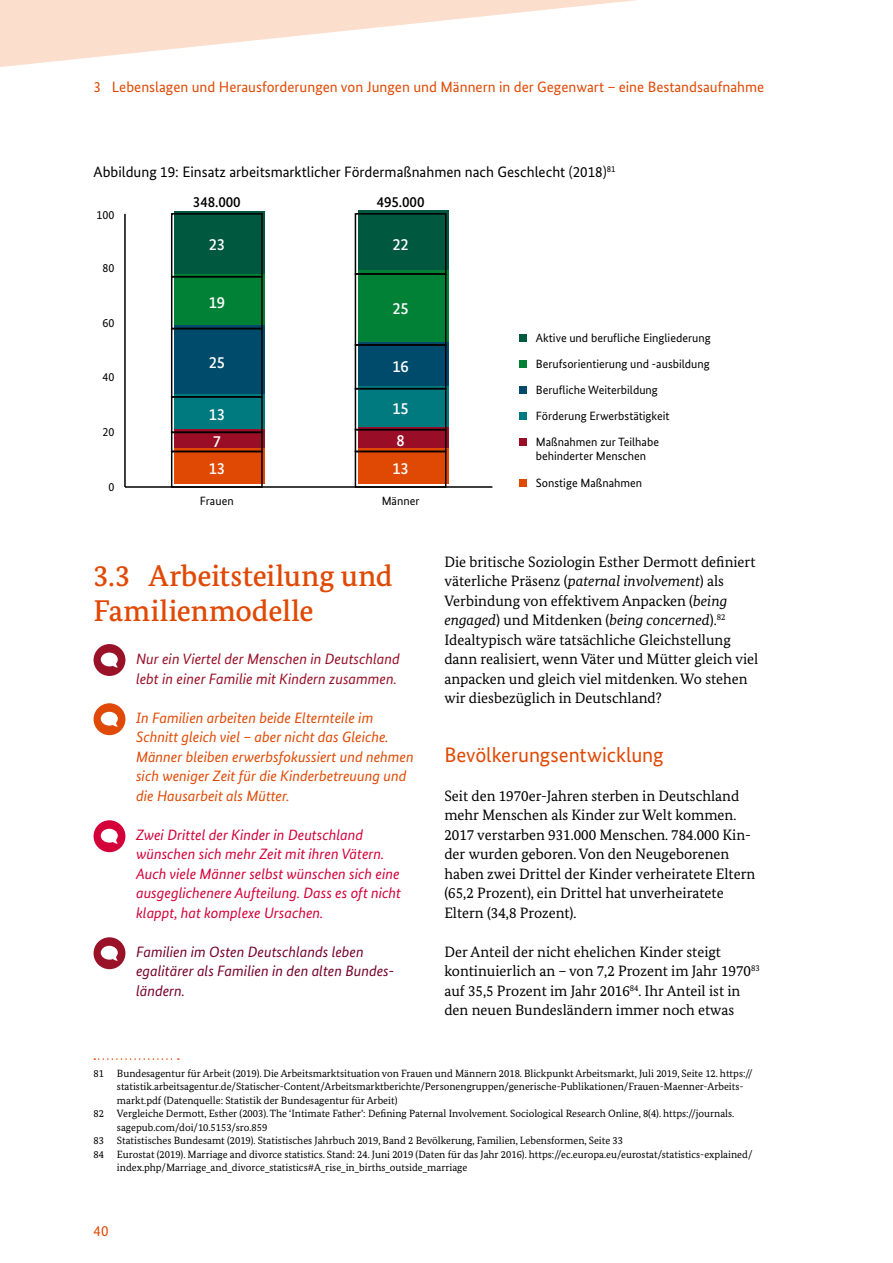
<style>
.page{position:relative;width:893px;height:1263px;background:#fff}
.page>*{position:absolute;margin:0;border:0;box-sizing:border-box;transform-origin:0 0}
.t1{font:500 30px/34.5px "Bundes Serif";letter-spacing:-.005em;color:#e04904}
.t2{font:21px "Bundes Sans";letter-spacing:-.005em;color:#e04904}
.t3{font:500 16.5px "Bundes Sans";letter-spacing:-.005em;color:#fff}
.t4{font:15px/19.5px "Bundes Serif";color:#000}
.t5{font:italic 15px/19.5px "Bundes Sans";color:#e04904}
.t6{font:italic 15px/19.5px "Bundes Sans";color:#d30039}
.t7{font:15px "Bundes Sans";color:#e04904}
.t8{font:italic 15px/19.5px "Bundes Sans";color:#760229}
.t9{font:15px "Bundes Sans";color:#000}
.t10{font:italic 15px/19.5px "Bundes Sans";color:#990e26}
.t11{font:500 15px "Bundes Sans";letter-spacing:-.005em;color:#000}
.t12{font:12px/26px "Bundes Sans";color:#000}
.t13{font:10.5px/13.5px "Bundes Serif";color:#000}
.s1{font-style:italic}
</style>
<div class="page">
<svg style="left:0;top:0;width:637px;height:67px"></svg>
<svg style="left:94px;top:1058px;width:85px;height:2px"></svg>
<hr style="left:124px;top:214px;width:2px;height:273px;background:#000">
<div style="left:520px;top:335px;width:7px;height:7px;background:#00583f"></div>
<div style="left:175px;top:211px;width:90px;height:63px;background:#00583f"></div>
<div style="left:358px;top:211px;width:91px;height:60px;background:#00583f"></div>
<div style="left:520px;top:361px;width:7px;height:7px;background:#008135"></div>
<div style="left:175px;top:274px;width:90px;height:52px;background:#008135"></div>
<div style="left:358px;top:271px;width:91px;height:71px;background:#008135"></div>
<div style="left:520px;top:387px;width:7px;height:7px;background:#004b6c"></div>
<div style="left:175px;top:326px;width:90px;height:68px;background:#004b6c"></div>
<div style="left:358px;top:342px;width:91px;height:44px;background:#004b6c"></div>
<div style="left:520px;top:413px;width:7px;height:7px;background:#00797f"></div>
<div style="left:175px;top:394px;width:90px;height:35px;background:#00797f"></div>
<div style="left:358px;top:386px;width:91px;height:41px;background:#00797f"></div>
<div style="left:520px;top:439px;width:7px;height:7px;background:#990e26"></div>
<div style="left:175px;top:429px;width:90px;height:19px;background:#990e26"></div>
<div style="left:358px;top:427px;width:91px;height:21px;background:#990e26"></div>
<div style="left:520px;top:480px;width:7px;height:7px;background:#e04904"></div>
<div style="left:175px;top:448px;width:90px;height:36px;background:#e04904"></div>
<div style="left:358px;top:448px;width:91px;height:36px;background:#e04904"></div>
<div style="left:171px;top:213px;width:92px;height:64px;border:2px solid #000"></div>
<div style="left:355px;top:213px;width:91px;height:62px;border:2px solid #000"></div>
<div style="left:171px;top:276px;width:92px;height:53px;border:2px solid #000"></div>
<div style="left:355px;top:273px;width:91px;height:73px;border:2px solid #000"></div>
<div style="left:171px;top:328px;width:92px;height:70px;border:2px solid #000"></div>
<div style="left:355px;top:344px;width:91px;height:45px;border:2px solid #000"></div>
<div style="left:171px;top:396px;width:92px;height:37px;border:2px solid #000"></div>
<div style="left:355px;top:388px;width:91px;height:42px;border:2px solid #000"></div>
<div style="left:171px;top:432px;width:92px;height:20px;border:2px solid #000"></div>
<div style="left:355px;top:429px;width:91px;height:23px;border:2px solid #000"></div>
<div style="left:171px;top:451px;width:92px;height:37px;border:2px solid #000"></div>
<div style="left:355px;top:451px;width:91px;height:37px;border:2px solid #000"></div>
<hr style="left:125px;top:486px;width:367px;height:2px;background:#000">
<div style="left:94px;top:644px;width:31px;height:32px;background:#991228;border-radius:50%"></div>
<svg style="left:101px;top:652px;width:17px;height:15px"></svg>
<div style="left:94px;top:703px;width:31px;height:32px;background:#e04a09;border-radius:50%"></div>
<svg style="left:101px;top:712px;width:17px;height:15px"></svg>
<div style="left:94px;top:820px;width:31px;height:32px;background:#d3003a;border-radius:50%"></div>
<svg style="left:101px;top:829px;width:17px;height:15px"></svg>
<div style="left:94px;top:937px;width:31px;height:32px;background:#991228;border-radius:50%"></div>
<svg style="left:101px;top:946px;width:17px;height:15px"></svg>
<h3 class="t7" style="left:94px;top:78px;width:672px">3 Lebenslagen und Herausforderungen von Jungen und Männern in der Gegenwart – eine Bestandsaufnahme</h3>
<p class="t9" style="left:94px;top:162px;width:523px">Abbildung 19: Einsatz arbeitsmarktlicher Fördermaßnahmen nach Geschlecht (2018)<sup>81</sup></p>
<p class="t12" style="left:97px;top:202px;width:19px">100</p>
<p class="t12" style="left:103px;top:255px;width:13px">80</p>
<p class="t12" style="left:103px;top:310px;width:13px">60</p>
<p class="t12" style="left:103px;top:364px;width:13px">40</p>
<p class="t12" style="left:103px;top:419px;width:13px">20</p>
<p class="t12" style="left:109px;top:473px;width:7px">0</p>
<p class="t11" style="left:193px;top:193px;width:49px">348.000</p>
<p class="t11" style="left:377px;top:193px;width:49px">495.000</p>
<p class="t3" style="left:209px;top:234px;width:18px">23</p>
<p class="t3" style="left:392px;top:234px;width:18px">22</p>
<p class="t3" style="left:209px;top:292px;width:18px">19</p>
<p class="t3" style="left:392px;top:299px;width:18px">25</p>
<p class="t3" style="left:209px;top:352px;width:18px">25</p>
<p class="t3" style="left:392px;top:356px;width:18px">16</p>
<p class="t3" style="left:209px;top:404px;width:18px">13</p>
<p class="t3" style="left:392px;top:398px;width:18px">15</p>
<p class="t3" style="left:213px;top:431px;width:10px">7</p>
<p class="t3" style="left:396px;top:430px;width:10px">8</p>
<p class="t3" style="left:209px;top:458px;width:18px">13</p>
<p class="t3" style="left:392px;top:458px;width:18px">13</p>
<p class="t12" style="left:200px;top:488px;width:35px">Frauen</p>
<p class="t12" style="left:382px;top:488px;width:39px">Männer</p>
<h2 class="t1" style="left:94px;top:558px;width:301px">3.3 Arbeitsteilung und<br>Familienmodelle</h2>
<p class="t10" style="left:136px;top:649px;width:265px">Nur ein Viertel der Menschen in Deutschland lebt in einer Familie mit Kindern zusammen.</p>
<p class="t5" style="left:136px;top:708px;width:279px">In Familien arbeiten beide Elternteile im Schnitt gleich viel – aber nicht das Gleiche.<br>Männer bleiben erwerbsfokussiert und nehmen sich weniger Zeit für die Kinderbetreuung und die Hausarbeit als Mütter.</p>
<p class="t6" style="left:136px;top:825px;width:267px">Zwei Drittel der Kinder in Deutschland wünschen sich mehr Zeit mit ihren Vätern.<br>Auch viele Männer selbst wünschen sich eine ausgeglichenere Aufteilung. Dass es oft nicht klappt, hat komplexe Ursachen.</p>
<p class="t8" style="left:136px;top:942px;width:260px">Familien im Osten Deutschlands leben egalitärer als Familien in den alten Bundes&shy;ländern.</p>
<p class="t12" style="left:536px;top:325px;width:176px">Aktive und berufliche Eingliederung<br>Berufsorientierung und -ausbildung<br>Berufliche Weiterbildung<br>Förderung Erwerbstätigkeit<br>Maßnahmen zur Teilhabe</p>
<p class="t12" style="left:536px;top:443px;width:112px">behinderter Menschen</p>
<p class="t12" style="left:536px;top:470px;width:108px">Sonstige Maßnahmen</p>
<p class="t4" style="left:444px;top:552px;width:316px">Die britische Soziologin Esther Dermott definiert väterliche Präsenz (<span class="s1">paternal involvement</span>) als Verbindung von effektivem Anpacken (<span class="s1">being engaged</span>) und Mitdenken (<span class="s1">being concerned</span>).<sup>82<br></sup>Idealtypisch wäre tatsächliche Gleichstellung dann realisiert, wenn Väter und Mütter gleich viel anpacken und gleich viel mitdenken. Wo stehen wir diesbezüglich in Deutschland?</p>
<h3 class="t2" style="left:444px;top:742px;width:221px">Bevölkerungsentwicklung</h3>
<p class="t4" style="left:444px;top:786px;width:312px">Seit den 1970er-Jahren sterben in Deutschland mehr Menschen als Kinder zur Welt kommen.<br>2017 verstarben 931.000 Menschen. 784.000 Kin&shy;der wurden geboren. Von den Neugeborenen haben zwei Drittel der Kinder verheiratete Eltern (65,2 Prozent), ein Drittel hat unverheiratete Eltern (34,8 Prozent).</p>
<p class="t4" style="left:444px;top:942px;width:317px">Der Anteil der nicht ehelichen Kinder steigt kontinuierlich an – von 7,2 Prozent im Jahr 1970<sup>83 </sup>auf 35,5 Prozent im Jahr 2016<sup>84</sup>. Ihr Anteil ist in den neuen Bundesländern immer noch etwas</p>
<p class="t13" style="left:117px;top:1066px;width:637px;text-indent:-23px">81 Bundesagentur für Arbeit (2019). Die Arbeitsmarktsituation von Frauen und Männern 2018. Blickpunkt Arbeitsmarkt, Juli 2019, Seite 12. https:// statistik.arbeitsagentur.de/Statischer-Content/Arbeitsmarktberichte/Personengruppen/generische-Publikationen/Frauen-Maenner-Arbeits&shy;markt.pdf (Datenquelle: Statistik der Bundesagentur für Arbeit)</p>
<p class="t13" style="left:117px;top:1107px;width:619px;text-indent:-23px">82 Vergleiche Dermott, Esther (2003). The ‘Intimate Father’: Defining Paternal Involvement. Sociological Research Online, 8(4). https://journals. sagepub.com/doi/10.5153/sro.859</p>
<p class="t13" style="left:94px;top:1134px;width:531px">83 Statistisches Bundesamt (2019). Statistisches Jahrbuch 2019, Band 2 Bevölkerung, Familien, Lebensformen, Seite 33</p>
<p class="t13" style="left:117px;top:1147px;width:637px;text-indent:-23px">84 Eurostat (2019). Marriage and divorce statistics. Stand: 24. Juni 2019 (Daten für das Jahr 2016). https://ec.europa.eu/eurostat/statistics-explained/ index.php/Marriage_and_divorce_statistics#A_rise_in_births_outside_marriage</p>
<h3 class="t7" style="left:94px;top:1222px;width:16px">40</h3>
</div>
